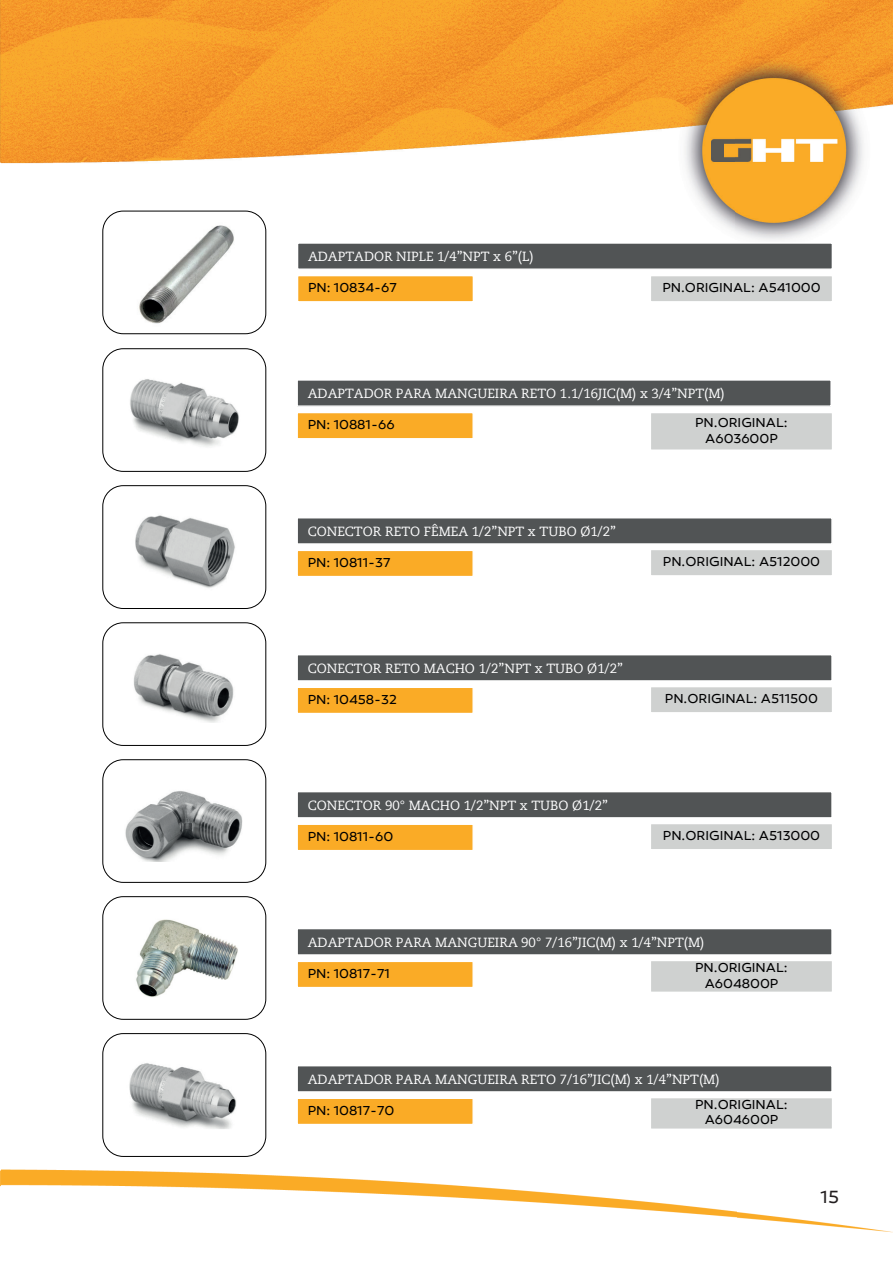
<style>
.page{position:relative;width:893px;height:1263px;background:#fff}
.page>*{position:absolute;margin:0;border:0;box-sizing:border-box;transform-origin:0 0}
.t1{font:18px "Canaro";color:#231f20}
.t2{font:13.2px "Caecilia LT Pro 55 Roman";color:#fff}
.t3{font:13.2px/15.9px "Canaro";color:#000001;text-align:center}
</style>
<div class="page">
<img style="left:0;top:0;width:893px;height:1233px">
<div style="left:296px;top:517px;width:537px;height:28px;background:#515455;border:1px solid #fff"></div>
<div style="left:297px;top:550px;width:176px;height:27px;background:#faab26"></div>
<div style="left:296px;top:550px;width:178px;height:27px;border:1px solid #fff"></div>
<div style="left:297px;top:655px;width:535px;height:26px;background:#515455"></div>
<div style="left:296px;top:654px;width:537px;height:28px;border:1px solid #fff"></div>
<div style="left:297px;top:687px;width:176px;height:26px;background:#faab26"></div>
<div style="left:296px;top:686px;width:178px;height:28px;border:1px solid #fff"></div>
<div style="left:297px;top:792px;width:535px;height:26px;background:#515455"></div>
<div style="left:296px;top:791px;width:537px;height:28px;border:1px solid #fff"></div>
<div style="left:297px;top:824px;width:176px;height:27px;background:#faab26"></div>
<div style="left:296px;top:823px;width:178px;height:28px;border:1px solid #fff"></div>
<div style="left:297px;top:928px;width:535px;height:27px;background:#515455"></div>
<div style="left:296px;top:928px;width:537px;height:28px;border:1px solid #fff"></div>
<div style="left:297px;top:961px;width:176px;height:26px;background:#faab26"></div>
<div style="left:296px;top:960px;width:178px;height:28px;border:1px solid #fff"></div>
<div style="left:297px;top:1066px;width:535px;height:26px;background:#515455"></div>
<div style="left:296px;top:1065px;width:537px;height:28px;border:1px solid #fff"></div>
<div style="left:297px;top:1098px;width:176px;height:26px;background:#faab26"></div>
<div style="left:296px;top:1097px;width:178px;height:28px;border:1px solid #fff"></div>
<div style="left:297px;top:380px;width:534px;height:26px;background:#515455"></div>
<div style="left:296px;top:379px;width:536px;height:28px;border:1px solid #fff"></div>
<div style="left:297px;top:412px;width:176px;height:27px;background:#faab26"></div>
<div style="left:296px;top:412px;width:178px;height:27px;border:1px solid #fff"></div>
<div style="left:103px;top:211px;width:163px;height:123px;background:#fff;border-radius:20px"></div>
<div style="left:102px;top:211px;width:164px;height:123px;border:1px solid #000001;border-radius:20px"></div>
<div style="left:102px;top:348px;width:164px;height:124px;background:#fff;border:1px solid #000001;border-radius:20px"></div>
<div style="left:102px;top:485px;width:164px;height:124px;background:#fff;border:1px solid #000001;border-radius:20px"></div>
<div style="left:103px;top:623px;width:163px;height:122px;background:#fff;border-radius:20px"></div>
<div style="left:102px;top:622px;width:164px;height:124px;border:1px solid #000001;border-radius:20px"></div>
<div style="left:103px;top:760px;width:163px;height:122px;background:#fff;border-radius:20px"></div>
<div style="left:102px;top:759px;width:164px;height:124px;border:1px solid #000001;border-radius:20px"></div>
<div style="left:102px;top:896px;width:164px;height:124px;background:#fff;border:1px solid #000001;border-radius:20px"></div>
<div style="left:103px;top:1033px;width:163px;height:123px;background:#fff;border-radius:20px"></div>
<div style="left:102px;top:1033px;width:164px;height:124px;border:1px solid #000001;border-radius:20px"></div>
<img style="left:139px;top:225px;width:95px;height:99px">
<div style="left:298px;top:243px;width:534px;height:26px;background:#515455"></div>
<div style="left:297px;top:242px;width:536px;height:28px;border:1px solid #fff"></div>
<div style="left:298px;top:276px;width:175px;height:26px;background:#faab26"></div>
<div style="left:297px;top:275px;width:177px;height:28px;border:1px solid #fff"></div>
<img style="left:135px;top:515px;width:100px;height:73px">
<img style="left:133px;top:654px;width:101px;height:68px">
<img style="left:125px;top:791px;width:118px;height:70px">
<img style="left:136px;top:919px;width:102px;height:78px">
<img style="left:129px;top:1063px;width:107px;height:66px">
<img style="left:130px;top:379px;width:109px;height:68px">
<div style="left:650px;top:276px;width:183px;height:26px;background:#cfd1d0"></div>
<div style="left:650px;top:275px;width:183px;height:28px;border:1px solid #fff"></div>
<div style="left:650px;top:412px;width:183px;height:38px;background:#cfd1d0"></div>
<div style="left:650px;top:412px;width:183px;height:39px;border:1px solid #fff"></div>
<div style="left:650px;top:549px;width:183px;height:27px;background:#cfd1d0"></div>
<div style="left:650px;top:549px;width:183px;height:28px;border:1px solid #fff"></div>
<div style="left:650px;top:686px;width:183px;height:27px;background:#cfd1d0;border:1px solid #fff"></div>
<div style="left:650px;top:823px;width:183px;height:27px;background:#cfd1d0;border:1px solid #fff"></div>
<div style="left:650px;top:960px;width:183px;height:33px;background:#cfd1d0;border:1px solid #fff"></div>
<div style="left:650px;top:1097px;width:183px;height:33px;background:#cfd1d0;border:1px solid #fff"></div>
<p class="t2" style="left:308px;top:248px;width:227px">ADAPTADOR NIPLE 1/4”NPT x 6”(L)</p>
<p class="t3" style="left:308px;top:280px;width:90px">PN: 10834-67</p>
<p class="t3" style="left:662px;top:280px;width:160px">PN.ORIGINAL: A541000</p>
<p class="t2" style="left:308px;top:385px;width:418px">ADAPTADOR PARA MANGUEIRA RETO 1.1/16JIC(M) x 3/4”NPT(M)</p>
<p class="t3" style="left:308px;top:417px;width:88px">PN: 10881-66</p>
<p class="t3" style="left:695px;top:414px;width:94px">PN.ORIGINAL:<br>A603600P</p>
<p class="t2" style="left:308px;top:522px;width:310px">CONECTOR RETO FÊMEA 1/2”NPT x TUBO Ø1/2”</p>
<p class="t3" style="left:308px;top:554px;width:84px">PN: 10811-37</p>
<p class="t2" style="left:308px;top:659px;width:317px">CONECTOR RETO MACHO 1/2”NPT x TUBO Ø1/2”</p>
<p class="t3" style="left:308px;top:691px;width:90px">PN: 10458-32</p>
<p class="t2" style="left:308px;top:796px;width:302px">CONECTOR 90° MACHO 1/2”NPT x TUBO Ø1/2”</p>
<p class="t3" style="left:308px;top:828px;width:87px">PN: 10811-60</p>
<p class="t3" style="left:663px;top:554px;width:159px">PN.ORIGINAL: A512000</p>
<p class="t3" style="left:665px;top:690px;width:155px">PN.ORIGINAL: A511500</p>
<p class="t3" style="left:663px;top:827px;width:159px">PN.ORIGINAL: A513000</p>
<p class="t2" style="left:308px;top:933px;width:398px">ADAPTADOR PARA MANGUEIRA 90° 7/16”JIC(M) x 1/4”NPT(M)</p>
<p class="t3" style="left:308px;top:965px;width:84px">PN: 10817-71</p>
<p class="t3" style="left:695px;top:959px;width:94px">PN.ORIGINAL:<br>A604800P</p>
<p class="t2" style="left:308px;top:1070px;width:413px">ADAPTADOR PARA MANGUEIRA RETO 7/16”JIC(M) x 1/4”NPT(M)</p>
<p class="t3" style="left:308px;top:1102px;width:88px">PN: 10817-70</p>
<p class="t3" style="left:695px;top:1096px;width:94px">PN.ORIGINAL:<br>A604600P</p>
<h1 class="t1" style="left:821px;top:1186px;width:20px">15</h1>
</div>
